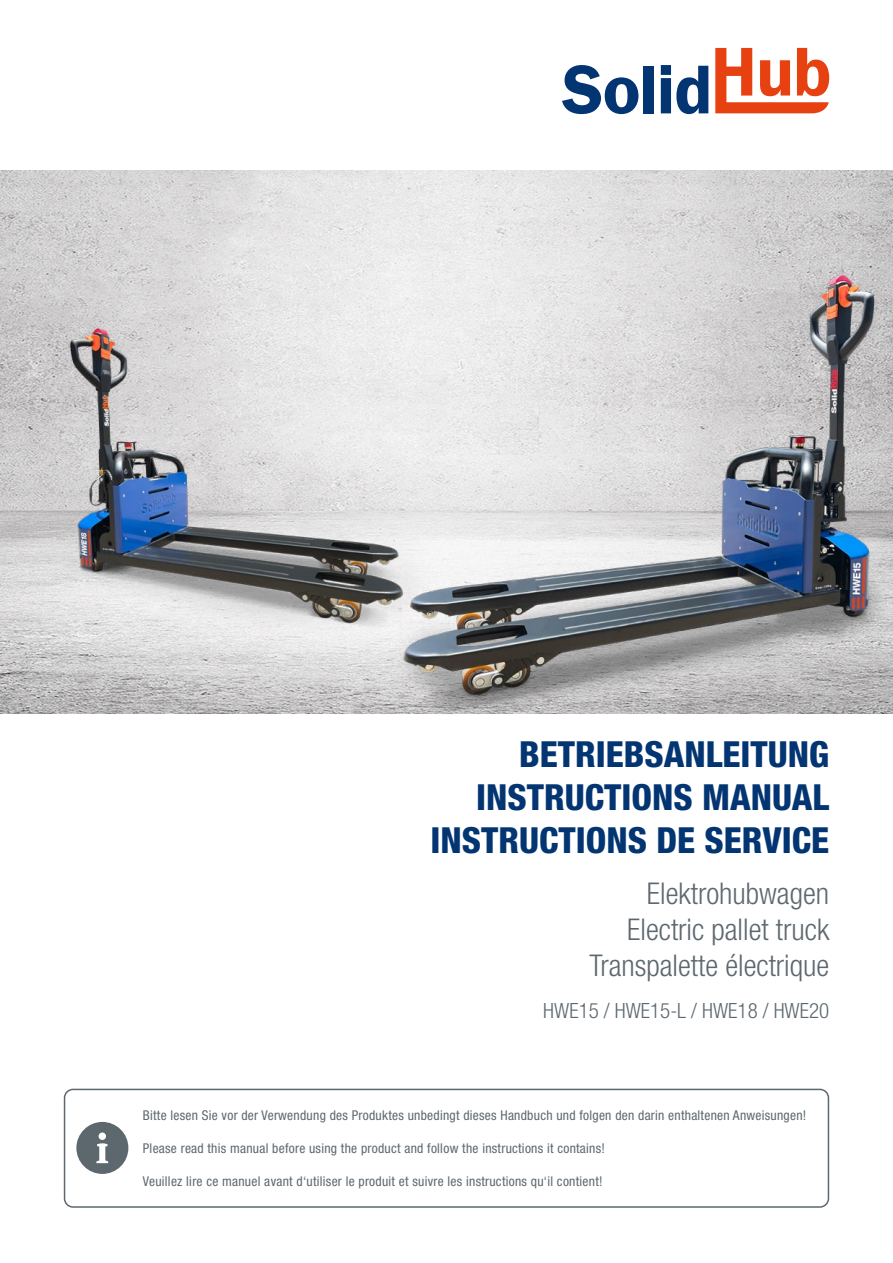
<style>
.page{position:relative;width:893px;height:1263px;background:#fff}
.page>*{position:absolute;margin:0;border:0;box-sizing:border-box;transform-origin:0 0}
.t1{font:800 condensed 36px/43.2px "Helvetica Neue LT Pro";color:#033572;text-align:right}
.t2{font:300 condensed 30px/36px "Helvetica Neue LT Pro";color:#5d686e;text-align:right}
.t3{font:300 condensed 21px "Helvetica Neue LT Pro";color:#5d686e}
.t4{font:condensed 13.5px "Helvetica Neue LT Pro";letter-spacing:.02em;color:#5d686e}
</style>
<div class="page">
<svg style="left:562px;top:65px;width:76px;height:49px"></svg>
<div style="left:643px;top:66px;width:11px;height:47px;background:#033572"></div>
<svg style="left:661px;top:65px;width:47px;height:49px"></svg>
<svg style="left:715px;top:48px;width:114px;height:65px"></svg>
<div style="left:64px;top:1089px;width:765px;height:119px;border:2px solid #5d686e;border-radius:9px"></div>
<svg style="left:76px;top:1122px;width:52px;height:52px"></svg>
<img style="left:0;top:170px;width:893px;height:543px">
<img style="left:0;top:317px;width:395px;height:385px">
<img style="left:395px;top:276px;width:498px;height:438px">
<h1 class="t1" style="left:430px;top:732px;width:400px">BETRIEBSANLEITUNG<br>INSTRUCTIONS MANUAL<br>INSTRUCTIONS DE SERVICE</h1>
<h2 class="t2" style="left:589px;top:875px;width:241px">Elektrohubwagen<br>Electric pallet truck<br>Transpalette électrique</h2>
<h3 class="t3" style="left:543px;top:998px;width:287px">HWE15 / HWE15-L / HWE18 / HWE20</h3>
<p class="t4" style="left:143px;top:1107px;width:665px">Bitte lesen Sie vor der Verwendung des Produktes unbedingt dieses Handbuch und folgen den darin enthaltenen Anweisungen!</p>
<p class="t4" style="left:143px;top:1140px;width:464px">Please read this manual before using the product and follow the instructions it contains!</p>
<p class="t4" style="left:143px;top:1173px;width:461px">Veuillez lire ce manuel avant d‘utiliser le produit et suivre les instructions qu‘il contient!</p>
</div>
